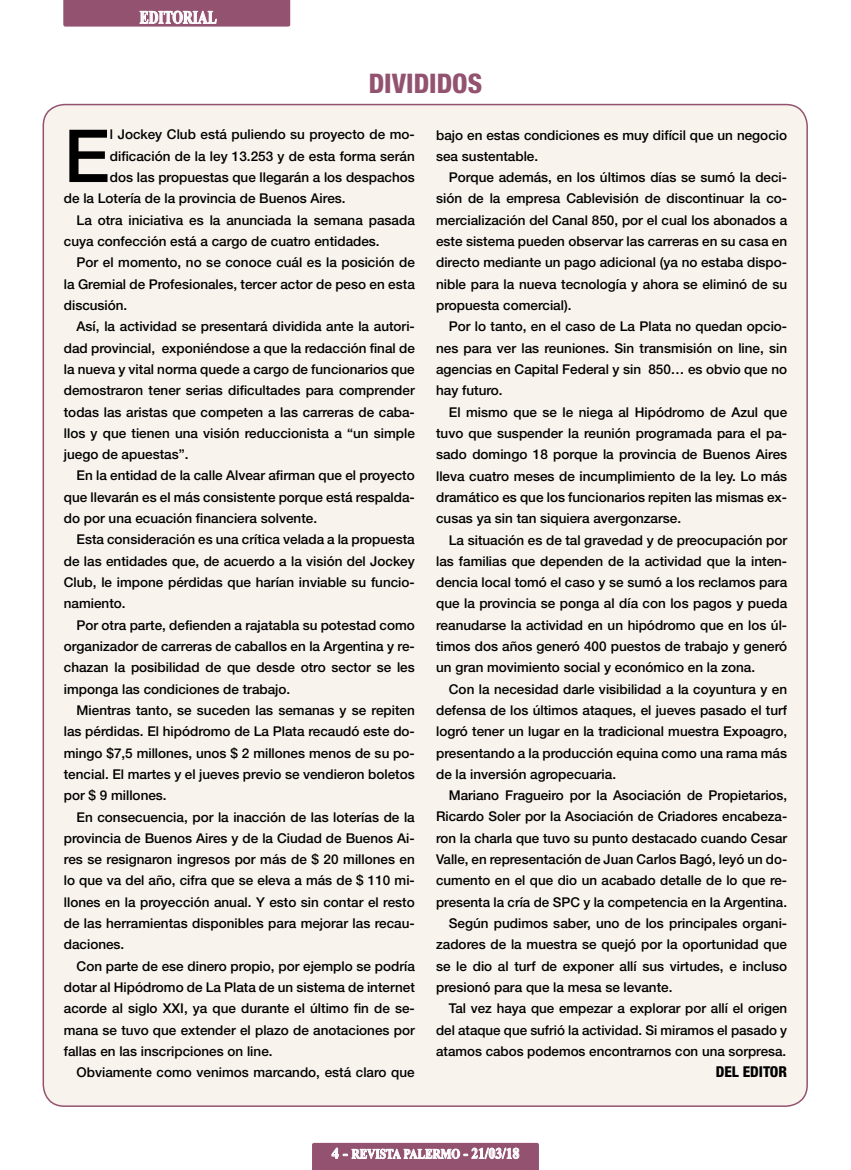
<style>
.page{position:relative;width:851px;height:1170px;background:#fff}
.page>*{position:absolute;margin:0;border:0;box-sizing:border-box;transform-origin:0 0}
.t1{font:500 73.2px "Helvetica Neue LT Std";color:#000}
.t2{font:800 condensed 27px "Helvetica Neue LT Std";color:#935370}
.t3{font:700 18px "Times New Roman";color:#fff;scale:.75 1}
.t4{font:800 condensed 15px "Helvetica Neue LT Std";color:#000}
.t5{font:500 13.5px/21.3px "Helvetica Neue LT Std";color:#000;text-align:justify}
.t6{font:700 13.5px "Times New Roman";color:#fff;scale:.83 1}
.s1{font-size:15px}
</style>
<div class="page">
<svg style="left:312px;top:1142px;width:227px;height:27px;background:#a7728a"></svg>
<svg style="left:63px;top:0;width:227px;height:27px;background:#9d637d"></svg>
<div style="left:43px;top:104px;width:764px;height:1002px;background:#f8f3ec;border-radius:21px"></div>
<h3 class="t3" style="left:140px;top:5px;width:104px">EDITORIAL</h3>
<h2 class="t2" style="left:368px;top:67px;width:115px">DIVIDIDOS</h2>
<h1 class="t1" style="left:64px;top:112px;width:48px">E</h1>
<p class="t5" style="left:110px;top:124px;width:306px">l Jockey Club está puliendo su proyecto de mo-</p>
<p class="t5" style="left:110px;top:145px;width:306px">dificación de la ley 13.253 y de esta forma serán</p>
<p class="t5" style="left:110px;top:166px;width:306px">dos las propuestas que llegarán a los despachos</p>
<p class="t5" style="left:64px;top:188px;width:283px">de la Lotería de la provincia de Buenos Aires.</p>
<p class="t5" style="left:77px;top:209px;width:340px">La otra iniciativa es la anunciada la semana pasada</p>
<p class="t5" style="left:64px;top:230px;width:317px">cuya confección está a cargo de cuatro entidades.</p>
<p class="t5" style="left:77px;top:252px;width:340px">Por el momento, no se conoce cuál es la posición de</p>
<p class="t5" style="left:64px;top:273px;width:352px">la Gremial de Profesionales, tercer actor de peso en esta</p>
<p class="t5" style="left:64px;top:294px;width:65px">discusión.</p>
<p class="t5" style="left:77px;top:315px;width:340px">Así, la actividad se presentará dividida ante la autori-</p>
<p class="t5" style="left:64px;top:337px;width:352px">dad provincial, exponiéndose a que la redacción final de</p>
<p class="t5" style="left:64px;top:358px;width:352px">la nueva y vital norma quede a cargo de funcionarios que</p>
<p class="t5" style="left:64px;top:379px;width:352px">demostraron tener serias dificultades para comprender</p>
<p class="t5" style="left:64px;top:401px;width:352px">todas las aristas que competen a las carreras de caba-</p>
<p class="t5" style="left:64px;top:422px;width:352px">llos y que tienen una visión reduccionista a “un simple</p>
<p class="t5" style="left:64px;top:443px;width:126px">juego de apuestas”.</p>
<p class="t5" style="left:77px;top:465px;width:339px">En la entidad de la calle Alvear afirman que el proyecto</p>
<p class="t5" style="left:64px;top:486px;width:352px">que llevarán es el más consistente porque está respalda-</p>
<p class="t5" style="left:64px;top:507px;width:255px">do por una ecuación financiera solvente.</p>
<p class="t5" style="left:77px;top:528px;width:339px">Esta consideración es una crítica velada a la propuesta</p>
<p class="t5" style="left:64px;top:550px;width:352px">de las entidades que, de acuerdo a la visión del Jockey</p>
<p class="t5" style="left:64px;top:571px;width:352px">Club, le impone pérdidas que harían inviable su funcio-</p>
<p class="t5" style="left:64px;top:592px;width:63px">namiento.</p>
<p class="t5" style="left:77px;top:614px;width:339px">Por otra parte, defienden a rajatabla su potestad como</p>
<p class="t5" style="left:64px;top:635px;width:352px">organizador de carreras de caballos en la Argentina y re-</p>
<p class="t5" style="left:64px;top:656px;width:352px">chazan la posibilidad de que desde otro sector se les</p>
<p class="t5" style="left:64px;top:678px;width:228px">imponga las condiciones de trabajo.</p>
<p class="t5" style="left:77px;top:699px;width:339px">Mientras tanto, se suceden las semanas y se repiten</p>
<p class="t5" style="left:64px;top:720px;width:352px">las pérdidas. El hipódromo de La Plata recaudó este do-</p>
<p class="t5" style="left:64px;top:742px;width:352px">mingo $7,5 millones, unos $ 2 millones menos de su po-</p>
<p class="t5" style="left:64px;top:763px;width:352px">tencial. El martes y el jueves previo se vendieron boletos</p>
<p class="t5" style="left:64px;top:784px;width:104px">por $ 9 millones.</p>
<p class="t5" style="left:77px;top:805px;width:339px">En consecuencia, por la inacción de las loterías de la</p>
<p class="t5" style="left:64px;top:827px;width:352px">provincia de Buenos Aires y de la Ciudad de Buenos Ai-</p>
<p class="t5" style="left:64px;top:848px;width:352px">res se resignaron ingresos por más de $ 20 millones en</p>
<p class="t5" style="left:64px;top:869px;width:352px">lo que va del año, cifra que se eleva a más de $ 110 mi-</p>
<p class="t5" style="left:64px;top:891px;width:352px">llones en la proyección anual. Y esto sin contar el resto</p>
<p class="t5" style="left:64px;top:912px;width:352px">de las herramientas disponibles para mejorar las recau-</p>
<p class="t5" style="left:64px;top:933px;width:62px">daciones.</p>
<p class="t5" style="left:77px;top:955px;width:340px">Con parte de ese dinero propio, por ejemplo se podría</p>
<p class="t5" style="left:64px;top:976px;width:352px">dotar al Hipódromo de La Plata de un sistema de internet</p>
<p class="t5" style="left:64px;top:997px;width:352px">acorde al siglo XXI, ya que durante el último fin de se-</p>
<p class="t5" style="left:64px;top:1018px;width:352px">mana se tuvo que extender el plazo de anotaciones por</p>
<p class="t5" style="left:64px;top:1040px;width:210px">fallas en las inscripciones on line.</p>
<p class="t5" style="left:77px;top:1061px;width:339px">Obviamente como venimos marcando, está claro que</p>
<p class="t5" style="left:436px;top:124px;width:352px">bajo en estas condiciones es muy difícil que un negocio sea sustentable.</p>
<p class="t5" style="left:436px;top:166px;width:352px;text-indent:13px">Porque además, en los últimos días se sumó la deci&shy;sión de la empresa Cablevisión de discontinuar la co&shy;mercialización del Canal 850, por el cual los abonados a este sistema pueden observar las carreras en su casa en directo mediante un pago adicional (ya no estaba dispo&shy;nible para la nueva tecnología y ahora se eliminó de su propuesta comercial).</p>
<p class="t5" style="left:436px;top:316px;width:352px;text-indent:13px">Por lo tanto, en el caso de La Plata no quedan opcio&shy;nes para ver las reuniones. Sin transmisión on line, sin agencias en Capital Federal y sin 850… es obvio que no hay futuro.</p>
<p class="t5" style="left:436px;top:401px;width:352px;text-indent:13px">El mismo que se le niega al Hipódromo de Azul que tuvo que suspender la reunión programada para el pa&shy;sado domingo 18 porque la provincia de Buenos Aires lleva cuatro meses de incumplimiento de la ley. Lo más dramático es que los funcionarios repiten las mismas ex&shy;cusas ya sin tan siquiera avergonzarse.</p>
<p class="t5" style="left:436px;top:529px;width:352px;text-indent:13px">La situación es de tal gravedad y de preocupación por las familias que dependen de la actividad que la inten&shy;dencia local tomó el caso y se sumó a los reclamos para que la provincia se ponga al día con los pagos y pueda reanudarse la actividad en un hipódromo que en los úl&shy;timos dos años generó 400 puestos de trabajo y generó un gran movimiento social y económico en la zona.</p>
<p class="t5" style="left:436px;top:678px;width:352px;text-indent:13px">Con la necesidad darle visibilidad a la coyuntura y en defensa de los últimos ataques, el jueves pasado el turf logró tener un lugar en la tradicional muestra Expoagro, presentando a la producción equina como una rama más de la inversión agropecuaria.</p>
<p class="t5" style="left:449px;top:784px;width:340px">Mariano Fragueiro por la Asociación de Propietarios,</p>
<p class="t5" style="left:436px;top:805px;width:352px">Ricardo Soler por la Asociación de Criadores encabeza-</p>
<p class="t5" style="left:436px;top:827px;width:352px">ron la charla que tuvo su punto destacado cuando Cesar</p>
<p class="t5" style="left:436px;top:848px;width:352px">Valle, en representación de Juan Carlos Bagó, leyó un do-</p>
<p class="t5" style="left:436px;top:869px;width:352px">cumento en el que dio un acabado detalle de lo que re-</p>
<p class="t5" style="left:436px;top:891px;width:352px">presenta la cría de SPC y la competencia en la Argentina.</p>
<p class="t5" style="left:449px;top:912px;width:340px">Según pudimos saber, uno de los principales organi-</p>
<p class="t5" style="left:436px;top:933px;width:352px">zadores de la muestra se quejó por la oportunidad que</p>
<p class="t5" style="left:436px;top:954px;width:352px">se le dio al turf de exponer allí sus virtudes, e incluso</p>
<p class="t5" style="left:436px;top:976px;width:238px">presionó para que la mesa se levante.</p>
<p class="t5" style="left:449px;top:997px;width:340px">Tal vez haya que empezar a explorar por allí el origen</p>
<p class="t5" style="left:436px;top:1018px;width:352px">del ataque que sufrió la actividad. Si miramos el pasado y</p>
<p class="t5" style="left:436px;top:1040px;width:351px">atamos cabos podemos encontrarnos con una sorpresa.</p>
<p class="t4" style="left:715px;top:1062px;width:73px">DEL EDITOR</p>
<p class="t6" style="left:331px;top:1144px;width:228px"><span class="s1">4 -</span> REVISTA PALERMO <span class="s1">- 21/03/18</span></p>
</div>
